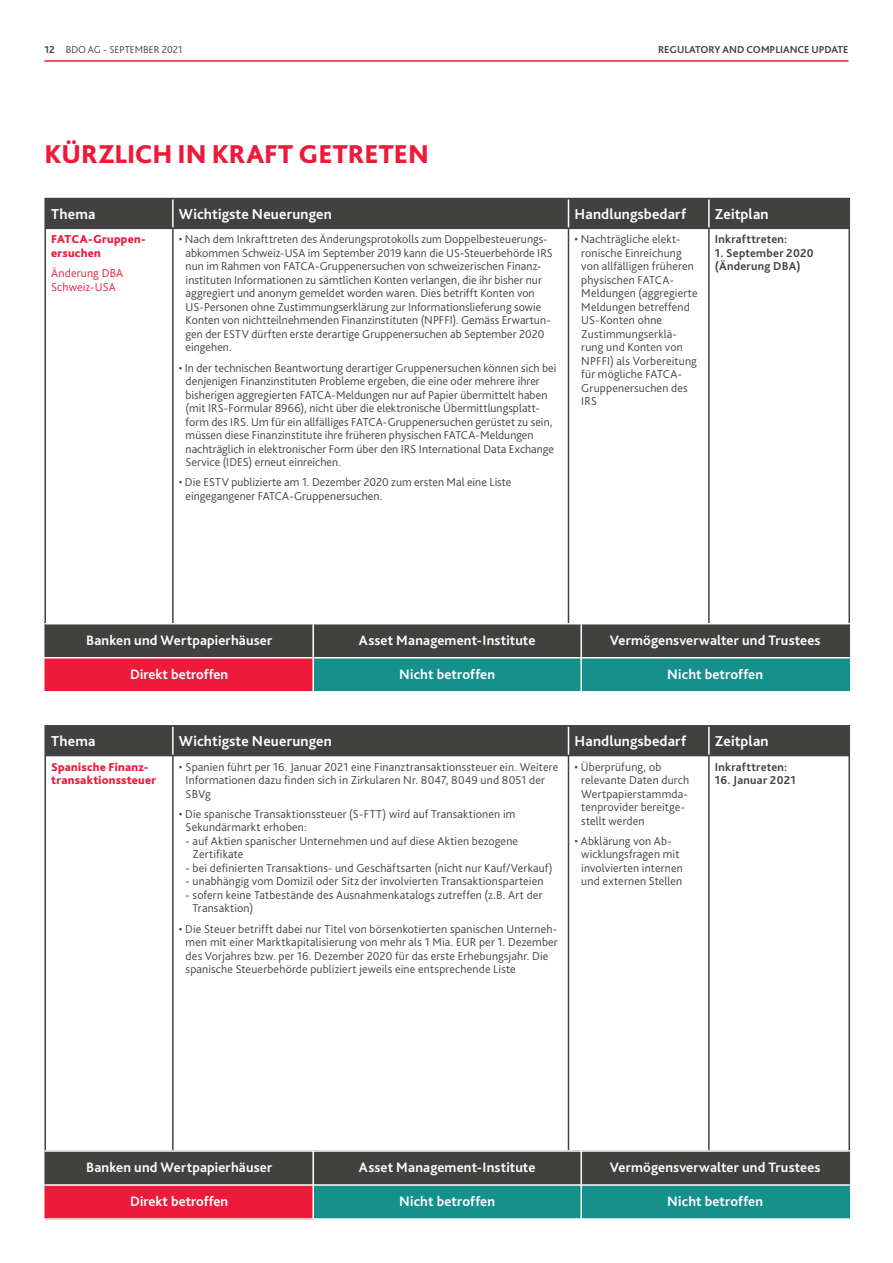
<style>
.page{position:relative;width:893px;height:1263px;background:#fff}
.page>*{position:absolute;margin:0;border:0;box-sizing:border-box;transform-origin:0 0}
.t1{font:800 27px "Bliss Pro";color:#ed1a3a}
.t2{font:700 15px "Bliss Pro";letter-spacing:.005em;color:#fff}
.t3{font:700 14.25px "Bliss Pro";letter-spacing:.01em;color:#fff}
.t4{font:300 12px/13.5px "Bliss Pro";letter-spacing:.005em;color:#414140}
.t5{font:700 12px/13.5px "Bliss Pro";letter-spacing:.02em;color:#414140}
.t6{font:800 12px/13.5px "Bliss Pro";letter-spacing:.02em;color:#ed1a3a}
.t7{font:300 12px/13.5px "Bliss Pro";letter-spacing:.015em;color:#ed1a3a}
.t8{font:700 10.5px "Bliss Pro";color:#414140}
.t9{font:300 10.5px "Bliss Pro";color:#414140}
.s1{font-weight:700}
</style>
<div class="page">
<hr style="left:44px;top:60px;width:804px;height:2px;background:#ed1a3a">
<svg style="left:173px;top:229px;width:535px;height:394px"></svg>
<div style="left:46px;top:199px;width:802px;height:29px;background:#414140"></div>
<hr style="left:44px;top:228px;width:129px;height:1px;background:#414140">
<hr style="left:44px;top:229px;width:2px;height:394px;background:#414140">
<hr style="left:173px;top:228px;width:395px;height:1px;background:#414140">
<hr style="left:172px;top:229px;width:1px;height:394px;background:#414140">
<hr style="left:568px;top:228px;width:282px;height:1px;background:#414140">
<hr style="left:848px;top:229px;width:2px;height:394px;background:#414140">
<hr style="left:567px;top:229px;width:2px;height:394px;background:#414140">
<hr style="left:708px;top:229px;width:1px;height:394px;background:#414140">
<hr style="left:44px;top:198px;width:129px;height:1px;background:#414140">
<hr style="left:44px;top:199px;width:2px;height:29px;background:#414140">
<hr style="left:173px;top:198px;width:677px;height:1px;background:#414140">
<hr style="left:848px;top:199px;width:2px;height:29px;background:#414140">
<svg style="left:46px;top:624px;width:802px;height:67px;background:#515558"></svg>
<hr style="left:312px;top:624px;width:2px;height:33px;background:#fff">
<hr style="left:580px;top:624px;width:2px;height:33px;background:#fff">
<hr style="left:44px;top:657px;width:537px;height:2px;background:#fff">
<hr style="left:312px;top:659px;width:2px;height:32px;background:#fff">
<hr style="left:581px;top:657px;width:269px;height:2px;background:#fff">
<hr style="left:580px;top:659px;width:2px;height:32px;background:#fff">
<hr style="left:44px;top:624px;width:2px;height:33px;background:#414140">
<hr style="left:848px;top:624px;width:2px;height:33px;background:#414140">
<hr style="left:44px;top:659px;width:2px;height:32px;background:#ed1a3a">
<hr style="left:848px;top:659px;width:2px;height:32px;background:#16908b">
<svg style="left:173px;top:756px;width:535px;height:394px"></svg>
<div style="left:46px;top:727px;width:802px;height:28px;background:#414140"></div>
<hr style="left:44px;top:755px;width:129px;height:1px;background:#414140">
<hr style="left:44px;top:756px;width:2px;height:394px;background:#414140">
<hr style="left:173px;top:755px;width:395px;height:1px;background:#414140">
<hr style="left:172px;top:756px;width:1px;height:394px;background:#414140">
<hr style="left:568px;top:755px;width:282px;height:1px;background:#414140">
<hr style="left:848px;top:756px;width:2px;height:394px;background:#414140">
<hr style="left:567px;top:756px;width:2px;height:394px;background:#414140">
<hr style="left:708px;top:756px;width:1px;height:394px;background:#414140">
<hr style="left:44px;top:725px;width:129px;height:2px;background:#414140">
<hr style="left:44px;top:727px;width:2px;height:28px;background:#414140">
<hr style="left:173px;top:725px;width:677px;height:2px;background:#414140">
<hr style="left:848px;top:727px;width:2px;height:28px;background:#414140">
<svg style="left:46px;top:1152px;width:802px;height:66px;background:#4f5457"></svg>
<hr style="left:312px;top:1152px;width:2px;height:32px;background:#fff">
<hr style="left:580px;top:1152px;width:2px;height:32px;background:#fff">
<hr style="left:44px;top:1184px;width:537px;height:2px;background:#fff">
<hr style="left:312px;top:1186px;width:2px;height:32px;background:#fff">
<hr style="left:581px;top:1184px;width:269px;height:2px;background:#fff">
<hr style="left:580px;top:1186px;width:2px;height:32px;background:#fff">
<hr style="left:44px;top:1152px;width:2px;height:32px;background:#414140">
<hr style="left:848px;top:1152px;width:2px;height:32px;background:#414140">
<hr style="left:44px;top:1186px;width:2px;height:32px;background:#ed1a3a">
<hr style="left:848px;top:1186px;width:2px;height:32px;background:#16908b">
<p class="t9" style="left:44px;top:45px;width:139px"><span class="s1">12</span> BDO AG - SEPTEMBER 2021</p>
<p class="t8" style="left:658px;top:45px;width:192px">REGULATORY AND COMPLIANCE UPDATE</p>
<h1 class="t1" style="left:44px;top:144px;width:386px">KÜRZLICH IN KRAFT GETRETEN</h1>
<p class="t2" style="left:51px;top:208px;width:46px">Thema</p>
<p class="t2" style="left:179px;top:208px;width:154px">Wichtigste Neuerungen</p>
<p class="t2" style="left:574px;top:208px;width:113px">Handlungsbedarf</p>
<p class="t2" style="left:714px;top:208px;width:55px">Zeitplan</p>
<p class="t6" style="left:51px;top:234px;width:96px">FATCA-Gruppen&shy;ersuchen</p>
<p class="t7" style="left:51px;top:268px;width:74px">Änderung DBA<br>Schweiz-USA</p>
<p class="t4" style="left:186px;top:234px;width:369px;text-indent:-7px">• Nach dem Inkrafttreten des Änderungsprotokolls zum Doppelbesteuerungs&shy;abkommen Schweiz-USA im September 2019 kann die US-Steuerbehörde IRS nun im Rahmen von FATCA-Gruppenersuchen von schweizerischen Finanz&shy;instituten Informationen zu sämtlichen Konten verlangen, die ihr bisher nur aggregiert und anonym gemeldet worden waren. Dies betrifft Konten von US-Personen ohne Zustimmungserklärung zur Informationslieferung sowie Konten von nichtteilnehmenden Finanzinstituten (NPFFI). Gemäss Erwartun&shy;gen der ESTV dürften erste derartige Gruppenersuchen ab September 2020 eingehen.</p>
<p class="t4" style="left:186px;top:362px;width:372px;text-indent:-7px">• In der technischen Beantwortung derartiger Gruppenersuchen können sich bei denjenigen Finanzinstituten Probleme ergeben, die eine oder mehrere ihrer bisherigen aggregierten FATCA-Meldungen nur auf Papier übermittelt haben (mit IRS-Formular 8966), nicht über die elektronische Übermittlungsplatt&shy;form des IRS. Um für ein allfälliges FATCA-Gruppenersuchen gerüstet zu sein, müssen diese Finanzinstitute ihre früheren physischen FATCA-Meldungen nachträglich in elektronischer Form über den IRS International Data Exchange Service (IDES) erneut einreichen.</p>
<p class="t4" style="left:186px;top:477px;width:327px;text-indent:-7px">• Die ESTV publizierte am 1. Dezember 2020 zum ersten Mal eine Liste eingegangener FATCA-Gruppenersuchen.</p>
<p class="t4" style="left:581px;top:234px;width:118px;text-indent:-7px">• Nachträgliche elekt&shy;ronische Einreichung von allfälligen früheren physischen FATCA-<br>Meldungen (aggregierte<br>Meldungen betreffend<br>US-Konten ohne<br>Zustimmungserklä&shy;rung und Konten von<br>NPFFI) als Vorbereitung für mögliche FATCA-<br>Gruppenersuchen des<br>IRS</p>
<p class="t5" style="left:714px;top:234px;width:74px">Inkrafttreten:</p>
<p class="t5" style="left:714px;top:247px;width:100px">1. September 2020 (Änderung DBA)</p>
<p class="t3" style="left:86px;top:635px;width:188px">Banken und Wertpapierhäuser</p>
<p class="t3" style="left:359px;top:635px;width:178px">Asset Management-Institute</p>
<p class="t3" style="left:609px;top:635px;width:212px">Vermögensverwalter und Trustees</p>
<p class="t3" style="left:130px;top:669px;width:99px">Direkt betroffen</p>
<p class="t3" style="left:399px;top:669px;width:97px">Nicht betroffen</p>
<p class="t3" style="left:667px;top:669px;width:97px">Nicht betroffen</p>
<p class="t2" style="left:51px;top:735px;width:46px">Thema</p>
<p class="t2" style="left:179px;top:735px;width:154px">Wichtigste Neuerungen</p>
<p class="t2" style="left:574px;top:735px;width:113px">Handlungsbedarf</p>
<p class="t2" style="left:714px;top:735px;width:55px">Zeitplan</p>
<p class="t6" style="left:51px;top:761px;width:106px">Spanische Finanz&shy;transaktionssteuer</p>
<p class="t4" style="left:186px;top:761px;width:374px;text-indent:-7px">• Spanien führt per 16. Januar 2021 eine Finanztransaktionssteuer ein. Weitere<br>Informationen dazu finden sich in Zirkularen Nr. 8047, 8049 und 8051 der<br>SBVg</p>
<p class="t4" style="left:186px;top:808px;width:331px;text-indent:-7px">• Die spanische Transaktionssteuer (S-FTT) wird auf Transaktionen im<br>Sekundärmarkt erhoben:</p>
<p class="t4" style="left:192px;top:835px;width:327px;text-indent:-7px">- auf Aktien spanischer Unternehmen und auf diese Aktien bezogene<br>Zertifikate</p>
<p class="t4" style="left:186px;top:862px;width:368px">- bei definierten Transaktions- und Geschäftsarten (nicht nur Kauf/Verkauf)</p>
<p class="t4" style="left:186px;top:876px;width:359px">- unabhängig vom Domizil oder Sitz der involvierten Transaktionsparteien</p>
<p class="t4" style="left:192px;top:889px;width:351px;text-indent:-7px">- sofern keine Tatbestände des Ausnahmenkatalogs zutreffen (z.B. Art der<br>Transaktion)</p>
<p class="t4" style="left:186px;top:923px;width:373px;text-indent:-7px">• Die Steuer betrifft dabei nur Titel von börsenkotierten spanischen Unterneh&shy;men mit einer Marktkapitalisierung von mehr als 1 Mia. EUR per 1. Dezember des Vorjahres bzw. per 16. Dezember 2020 für das erste Erhebungsjahr. Die spanische Steuerbehörde publiziert jeweils eine entsprechende Liste</p>
<p class="t4" style="left:581px;top:761px;width:109px;text-indent:-7px">• Überprüfung, ob relevante Daten durch<br>Wertpapierstammda&shy;tenprovider bereitge&shy;stellt werden</p>
<p class="t4" style="left:581px;top:835px;width:103px;text-indent:-7px">• Abklärung von Ab&shy;wicklungsfragen mit involvierten internen und externen Stellen</p>
<p class="t5" style="left:714px;top:761px;width:74px">Inkrafttreten:</p>
<p class="t5" style="left:714px;top:775px;width:82px">16. Januar 2021</p>
<p class="t3" style="left:86px;top:1162px;width:188px">Banken und Wertpapierhäuser</p>
<p class="t3" style="left:359px;top:1162px;width:178px">Asset Management-Institute</p>
<p class="t3" style="left:609px;top:1162px;width:212px">Vermögensverwalter und Trustees</p>
<p class="t3" style="left:130px;top:1196px;width:99px">Direkt betroffen</p>
<p class="t3" style="left:399px;top:1196px;width:97px">Nicht betroffen</p>
<p class="t3" style="left:667px;top:1196px;width:97px">Nicht betroffen</p>
</div>
